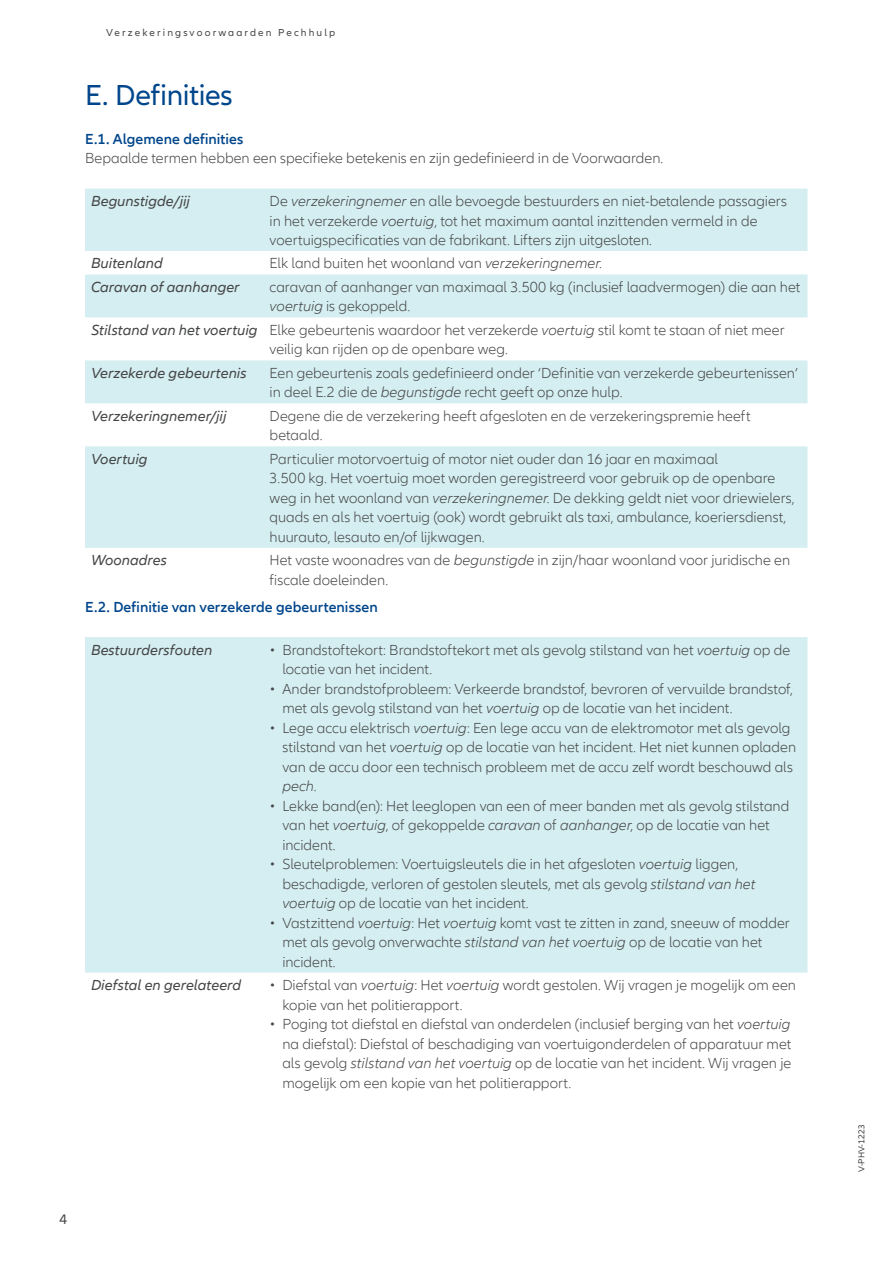
<style>
.page{position:relative;width:893px;height:1263px;background:#fff}
.page>*{position:absolute;margin:0;border:0;box-sizing:border-box;transform-origin:0 0}
.t1{font:30px "Allianz Neo";letter-spacing:-.01em;color:#01468c}
.t2{font:300 15px/19.5px "Allianz Neo";color:#454647}
.t3{font:italic 15px "Allianz Neo";color:#454647}
.t4{font:600 15px "Allianz Neo";letter-spacing:.005em;color:#01468c}
.t5{font:14.25px "Allianz Neo";color:#454647}
.t6{font:10.5px "Allianz Neo";letter-spacing:.2em;color:#454647}
.t7{font:9px "Allianz Neo";color:#454647}
.s1{font-style:italic}
.s2{font-weight:400;font-style:italic}
</style>
<div class="page">
<svg style="left:85px;top:189px;width:722px;height:359px;fill:#d5eef1"></svg>
<div style="left:85px;top:637px;width:722px;height:335px;background:#d5eef1"></div>
<p class="t6" style="left:106px;top:27px;width:230px">Verzekeringsvoorwaarden Pechhulp</p>
<h1 class="t1" style="left:85px;top:77px;width:149px">E. Definities</h1>
<p class="t4" style="left:85px;top:130px;width:160px">E.1. Algemene definities</p>
<p class="t2" style="left:85px;top:149px;width:580px">Bepaalde termen hebben een specifieke betekenis en zijn gedefinieerd in de Voorwaarden.</p>
<p class="t3" style="left:91px;top:192px;width:100px">Begunstigde/jij</p>
<p class="t2" style="left:270px;top:192px;width:519px">De <span class="s1">verzekeringnemer</span> en alle bevoegde bestuurders en niet-betalende passagiers in het verzekerde <span class="s1">voertuig</span>, tot het maximum aantal inzittenden vermeld in de voertuigspecificaties van de fabrikant. Lifters zijn uitgesloten.</p>
<p class="t3" style="left:91px;top:255px;width:73px">Buitenland</p>
<p class="t2" style="left:270px;top:254px;width:334px">Elk land buiten het woonland van <span class="s1">verzekeringnemer</span>.</p>
<p class="t3" style="left:91px;top:278px;width:150px">Caravan of aanhanger</p>
<p class="t2" style="left:270px;top:278px;width:532px">caravan of aanhanger van maximaal 3.500 kg (inclusief laadvermogen) die aan het <span class="s1">voertuig</span> is gekoppeld.</p>
<p class="t2" style="left:270px;top:321px;width:516px;text-indent:-179px"><span class="s2">Stilstand van het voertuig</span> Elke gebeurtenis waardoor het verzekerde <span class="s1">voertuig</span> stil komt te staan of niet meer veilig kan rijden op de openbare weg.</p>
<p class="t3" style="left:91px;top:364px;width:157px">Verzekerde gebeurtenis</p>
<p class="t2" style="left:270px;top:364px;width:530px">Een gebeurtenis zoals gedefinieerd onder ‘Definitie van verzekerde gebeurtenissen’ in deel E.2 die de <span class="s1">begunstigde</span> recht geeft op onze hulp.</p>
<p class="t3" style="left:91px;top:407px;width:137px">Verzekeringnemer/jij</p>
<p class="t2" style="left:270px;top:406px;width:482px">Degene die de verzekering heeft afgesloten en de verzekeringspremie heeft betaald.</p>
<p class="t3" style="left:91px;top:450px;width:58px">Voertuig</p>
<p class="t2" style="left:270px;top:449px;width:526px">Particulier motorvoertuig of motor niet ouder dan 16 jaar en maximaal<br>3.500 kg. Het voertuig moet worden geregistreerd voor gebruik op de openbare weg in het woonland van <span class="s1">verzekeringnemer</span>. De dekking geldt niet voor driewielers, quads en als het voertuig (ook) wordt gebruikt als taxi, ambulance, koeriersdienst, huurauto, lesauto en/of lijkwagen.</p>
<p class="t3" style="left:91px;top:552px;width:77px">Woonadres</p>
<p class="t2" style="left:270px;top:551px;width:522px">Het vaste woonadres van de <span class="s1">begunstigde</span> in zijn/haar woonland voor juridische en fiscale doeleinden.</p>
<p class="t4" style="left:85px;top:598px;width:294px">E.2. Definitie van verzekerde gebeurtenissen</p>
<p class="t3" style="left:91px;top:641px;width:123px">Bestuurdersfouten</p>
<p class="t2" style="left:282px;top:640px;width:509px;text-indent:-13px">• Brandstoftekort: Brandstoftekort met als gevolg stilstand van het <span class="s1">voertuig</span> op de locatie van het incident.</p>
<p class="t2" style="left:282px;top:679px;width:512px;text-indent:-13px">• Ander brandstofprobleem: Verkeerde brandstof, bevroren of vervuilde brandstof, met als gevolg stilstand van het <span class="s1">voertuig</span> op de locatie van het incident.</p>
<p class="t2" style="left:282px;top:718px;width:515px;text-indent:-13px">• Lege accu elektrisch <span class="s1">voertuig</span>: Een lege accu van de elektromotor met als gevolg stilstand van het <span class="s1">voertuig</span> op de locatie van het incident. Het niet kunnen opladen van de accu door een technisch probleem met de accu zelf wordt beschouwd als <span class="s1">pech</span>.</p>
<p class="t2" style="left:282px;top:796px;width:508px;text-indent:-13px">• Lekke band(en): Het leeglopen van een of meer banden met als gevolg stilstand van het <span class="s1">voertuig</span>, of gekoppelde <span class="s1">caravan</span> of <span class="s1">aanhanger</span>, op de locatie van het incident.</p>
<p class="t2" style="left:282px;top:855px;width:474px;text-indent:-13px">• Sleutelproblemen: Voertuigsleutels die in het afgesloten <span class="s1">voertuig</span> liggen, beschadigde, verloren of gestolen sleutels, met als gevolg <span class="s1">stilstand van het voertuig</span> op de locatie van het incident.</p>
<p class="t2" style="left:282px;top:913px;width:509px;text-indent:-13px">• Vastzittend <span class="s1">voertuig</span>: Het <span class="s1">voertuig</span> komt vast te zitten in zand, sneeuw of modder met als gevolg onverwachte <span class="s1">stilstand van het voertuig</span> op de locatie van het incident.</p>
<p class="t3" style="left:91px;top:976px;width:152px">Diefstal en gerelateerd</p>
<p class="t2" style="left:282px;top:976px;width:515px;text-indent:-13px">• Diefstal van <span class="s1">voertuig</span>: Het <span class="s1">voertuig</span> wordt gestolen. Wij vragen je mogelijk om een kopie van het politierapport.</p>
<p class="t2" style="left:282px;top:1015px;width:510px;text-align:justify;text-indent:-13px">• Poging tot diefstal en diefstal van onderdelen (inclusief berging van het <span class="s1">voertuig </span>na diefstal): Diefstal of beschadiging van voertuigonderdelen of apparatuur met als gevolg <span class="s1">stilstand van het voertuig</span> op de locatie van het incident. Wij vragen je mogelijk om een kopie van het politierapport.</p>
<p class="t5" style="left:60px;top:1211px;width:9px">4</p>
<p class="t7" style="left:856px;top:1172px;width:49px;rotate:-90deg">V-PHV-1223</p>
</div>
